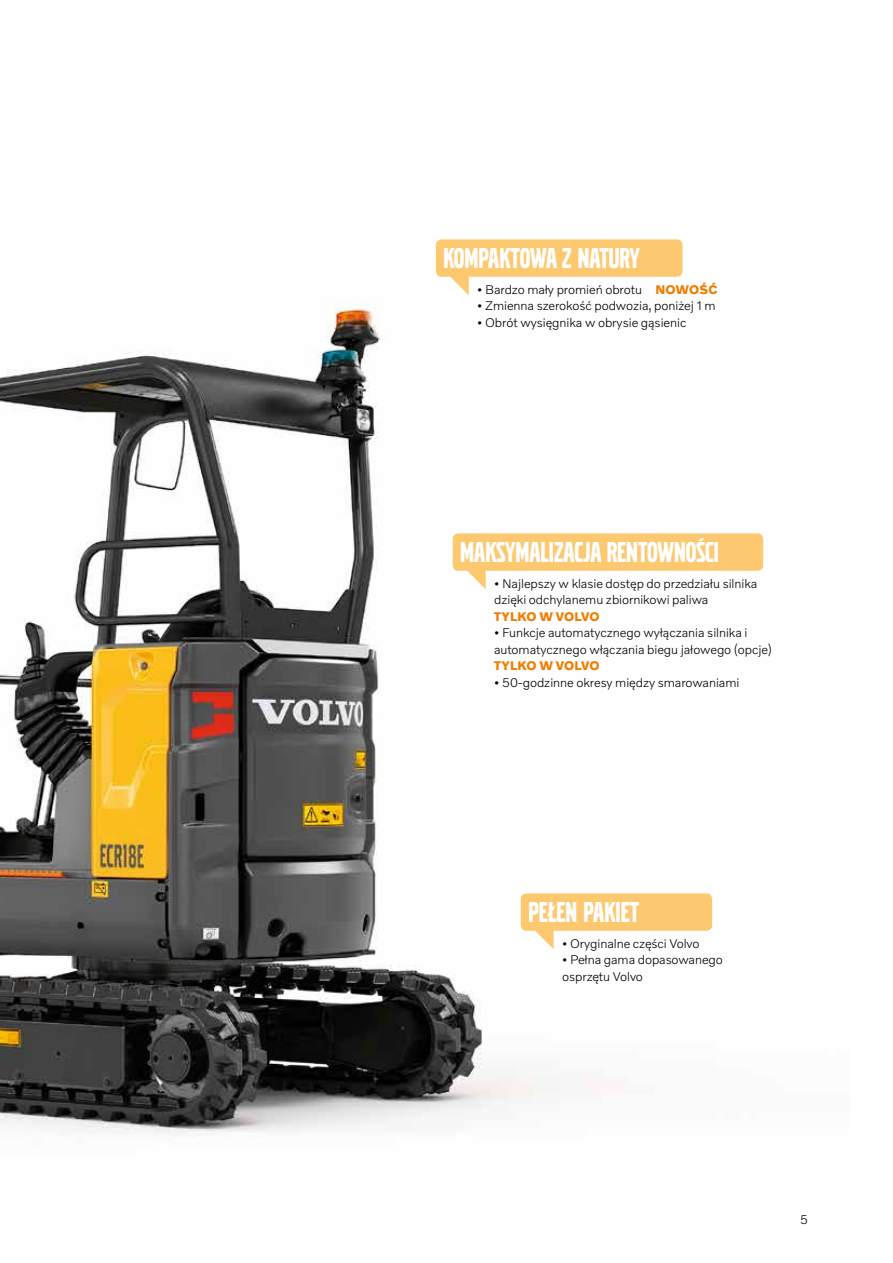
<style>
.page{position:relative;width:893px;height:1263px;background:#fff}
.page>*{position:absolute;margin:0;border:0;box-sizing:border-box;transform-origin:0 0}
.t1{font:30px "Volvo Broad Pro";color:#fff}
.t2{font:300 12.75px/16.5px "Volvo Novum";letter-spacing:-.005em;color:#000}
.t3{font:700 12.75px "Volvo Novum";letter-spacing:.005em;color:#ef7d00}
.s1{font-weight:700;color:#ef7d00}
</style>
<div class="page">
<img style="left:0;top:239px;width:764px;height:895px">
<div style="left:436px;top:239px;width:246px;height:38px;background:#fcc870;border-radius:6px"></div>
<svg style="left:449px;top:276px;width:20px;height:19px"></svg>
<div style="left:453px;top:533px;width:310px;height:38px;background:#fcc870;border-radius:6px"></div>
<svg style="left:466px;top:570px;width:20px;height:19px"></svg>
<div style="left:521px;top:893px;width:191px;height:38px;background:#fcc870;border-radius:6px"></div>
<svg style="left:534px;top:930px;width:20px;height:19px"></svg>
<h1 class="t1" style="left:443px;top:244px;width:198px">KOMPAKTOWA Z NATURY</h1>
<p class="t2" style="left:477px;top:281px;width:242px">• Bardzo mały promień obrotu <span class="s1">NOWOŚĆ</span></p>
<p class="t2" style="left:477px;top:297px;width:240px">• Zmienna szerokość podwozia, poniżej 1 m</p>
<p class="t2" style="left:477px;top:314px;width:211px">• Obrót wysięgnika w obrysie gąsienic</p>
<h1 class="t1" style="left:460px;top:538px;width:260px">MAKSYMALIZACJA RENTOWNOŚCI</h1>
<p class="t2" style="left:494px;top:575px;width:265px">• Najlepszy w klasie dostęp do przedziału silnika dzięki odchylanemu zbiornikowi paliwa</p>
<p class="t3" style="left:494px;top:608px;width:107px">TYLKO W VOLVO</p>
<p class="t2" style="left:494px;top:624px;width:279px">• Funkcje automatycznego wyłączania silnika i automatycznego włączania biegu jałowego (opcje)</p>
<p class="t3" style="left:494px;top:658px;width:107px">TYLKO W VOLVO</p>
<p class="t2" style="left:494px;top:674px;width:247px">• 50-godzinne okresy między smarowaniami</p>
<h1 class="t1" style="left:528px;top:898px;width:113px">PEŁEN PAKIET</h1>
<p class="t2" style="left:562px;top:935px;width:139px">• Oryginalne części Volvo</p>
<p class="t2" style="left:562px;top:951px;width:162px">• Pełna gama dopasowanego osprzętu Volvo</p>
<p class="t2" style="left:800px;top:1210px;width:9px">5</p>
</div>
